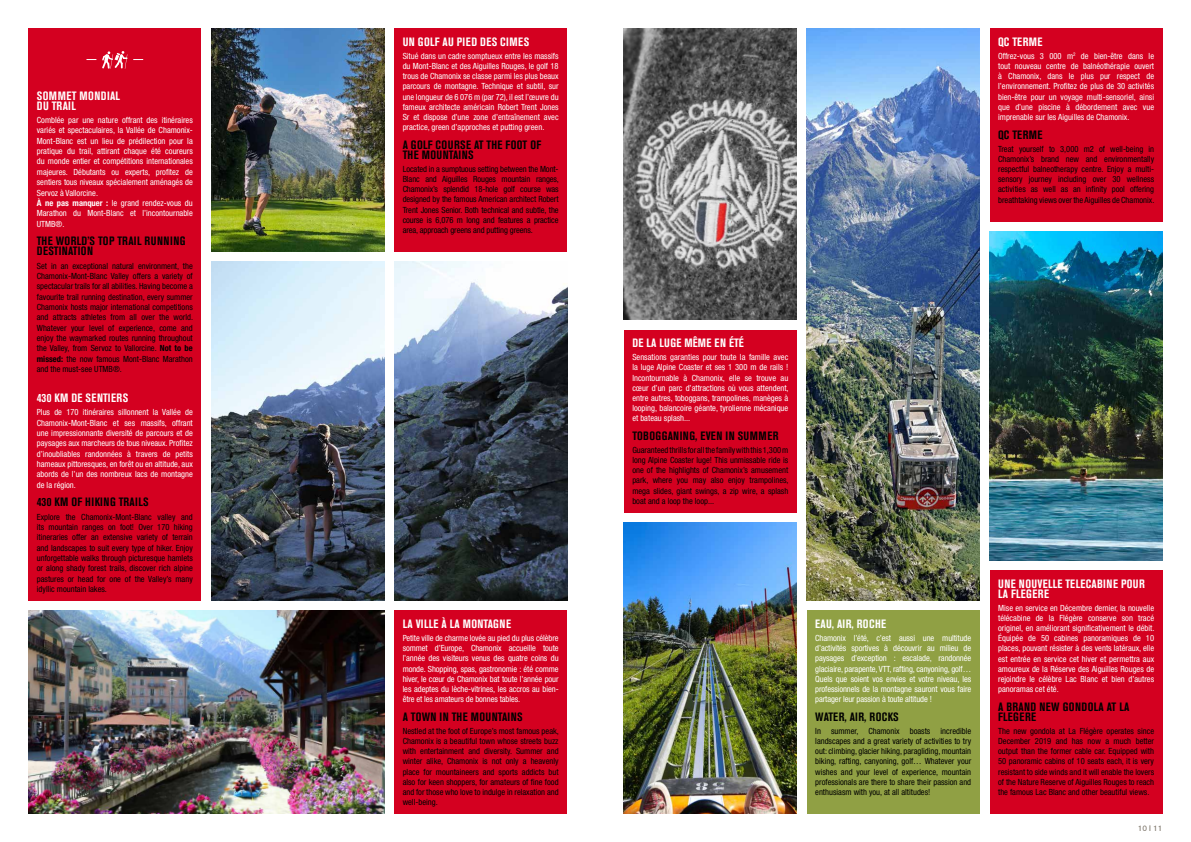
<style>
.page{position:relative;width:1191px;height:842px;background:#fff}
.page>*{position:absolute;margin:0;border:0;box-sizing:border-box;transform-origin:0 0}
.t1{font:700 condensed 12px/10px "Akzidenz Grotesk BE";letter-spacing:.035em;color:#000}
.t2{font:700 condensed 12px/10.2px "Akzidenz Grotesk BE";letter-spacing:.035em;color:#fff}
.t3{font:condensed 8.5px/10.2px "Helvetica Neue LT Std";color:#fff;text-align:justify}
.t4{font:condensed 8.5px/10.2px "Helvetica Neue LT Std";color:#000;text-align:justify}
.t5{font:8px "Akzidenz Grotesk BE";color:#756d61}
.s1{font-weight:700}
</style>
<div class="page">
<div style="left:394px;top:610px;width:173px;height:204px;background:#d40020"></div>
<div style="left:394px;top:28px;width:173px;height:224px;background:#d40020"></div>
<div style="left:28px;top:28px;width:173px;height:572px;background:#d40020"></div>
<hr style="left:86px;top:59px;width:57px;height:1px;background:#fff">
<svg style="left:96px;top:51px;width:37px;height:18px"></svg>
<img style="left:28px;top:610px;width:356px;height:204px">
<img style="left:211px;top:28px;width:173px;height:224px">
<img style="left:211px;top:262px;width:173px;height:338px">
<div style="left:624px;top:330px;width:173px;height:182px;background:#d40020"></div>
<div style="left:989px;top:28px;width:173px;height:193px;background:#d40020"></div>
<div style="left:989px;top:570px;width:173px;height:244px;background:#d40020"></div>
<div style="left:806px;top:610px;width:173px;height:204px;background:#90a044"></div>
<img style="left:624px;top:522px;width:173px;height:292px">
<img style="left:624px;top:28px;width:173px;height:292px">
<img style="left:806px;top:28px;width:173px;height:572px">
<img style="left:989px;top:231px;width:173px;height:329px">
<img style="left:394px;top:262px;width:173px;height:338px">
<h1 class="t2" style="left:37px;top:91px;width:85px">SOMMET MONDIAL<br>DU TRAIL</h1>
<p class="t3" style="left:37px;top:115px;width:157px;text-align:left">Comblée par une nature offrant des itinéraires variés et spectaculaires, la Vallée de Chamonix-Mont-Blanc est un lieu de prédilection pour la pratique du trail, attirant chaque été coureurs du monde entier et compétitions internationales majeures. Débutants ou experts, profitez de sentiers tous niveaux spécialement aménagés de Servoz à Vallorcine.<br><span class="s1">À ne pas manquer :</span> le grand rendez-vous du Marathon du Mont-Blanc et l’incontournable UTMB®.</p>
<h1 class="t1" style="left:37px;top:236px;width:150px">THE WORLD’S TOP TRAIL RUNNING<br>DESTINATION</h1>
<p class="t4" style="left:37px;top:260px;width:158px">Set in an exceptional natural environment, the Chamonix-Mont-Blanc Valley offers a variety of spectacular trails for all abilities. Having become a favourite trail running destination, every summer Chamonix hosts major international competitions and attracts athletes from all over the world.<br>Whatever your level of experience, come and enjoy the waymarked routes running throughout the Valley, from Servoz to Vallorcine. <span class="s1">Not to be missed:</span> the now famous Mont-Blanc Marathon and the must-see UTMB®.</p>
<h1 class="t2" style="left:37px;top:393px;width:93px">430 KM DE SENTIERS</h1>
<p class="t3" style="left:37px;top:407px;width:157px">Plus de 170 itinéraires sillonnent la Vallée de Chamonix-Mont-Blanc et ses massifs, offrant une impressionnante diversité de parcours et de paysages aux marcheurs de tous niveaux. Profitez d’inoubliables randonnées à travers de petits hameaux pittoresques, en forêt ou en altitude, aux abords de l’un des nombreux lacs de montagne de la région.</p>
<h1 class="t1" style="left:37px;top:497px;width:113px">430 KM OF HIKING TRAILS</h1>
<p class="t4" style="left:37px;top:511px;width:157px">Explore the Chamonix-Mont-Blanc valley and its mountain ranges on foot! Over 170 hiking itineraries offer an extensive variety of terrain and landscapes to suit every type of hiker. Enjoy unforgettable walks through picturesque hamlets or along shady forest trails, discover rich alpine pastures or head for one of the Valley’s many idyllic mountain lakes.</p>
<h1 class="t2" style="left:403px;top:37px;width:128px">UN GOLF AU PIED DES CIMES</h1>
<p class="t3" style="left:403px;top:51px;width:157px">Situé dans un cadre somptueux entre les massifs du Mont-Blanc et des Aiguilles Rouges, le golf 18 trous de Chamonix se classe parmi les plus beaux parcours de montagne. Technique et subtil, sur une longueur de 6 076 m (par 72), il est l’œuvre du fameux architecte américain Robert Trent Jones Sr et dispose d’une zone d’entraînement avec practice, green d’approches et putting green.</p>
<h1 class="t1" style="left:403px;top:140px;width:140px">A GOLF COURSE AT THE FOOT OF<br>THE MOUNTAINS</h1>
<p class="t4" style="left:403px;top:164px;width:158px">Located in a sumptuous setting between the Mont-Blanc and Aiguilles Rouges mountain ranges, Chamonix’s splendid 18-hole golf course was designed by the famous American architect Robert Trent Jones Senior. Both technical and subtle, the course is 6,076 m long and features a practice area, approach greens and putting greens.</p>
<h1 class="t2" style="left:403px;top:619px;width:110px">LA VILLE À LA MONTAGNE</h1>
<p class="t3" style="left:403px;top:633px;width:157px">Petite ville de charme lovée au pied du plus célèbre sommet d’Europe, Chamonix accueille toute l’année des visiteurs venus des quatre coins du monde. Shopping, spas, gastronomie : été comme hiver, le cœur de Chamonix bat toute l’année pour les adeptes du lèche-vitrines, les accros au bien&shy;être et les amateurs de bonnes tables.</p>
<h1 class="t1" style="left:403px;top:712px;width:122px">A TOWN IN THE MOUNTAINS</h1>
<p class="t4" style="left:403px;top:725px;width:158px">Nestled at the foot of Europe’s most famous peak, Chamonix is a beautiful town whose streets buzz with entertainment and diversity. Summer and winter alike, Chamonix is not only a heavenly place for mountaineers and sports addicts but also for keen shoppers, for amateurs of fine food and for those who love to indulge in relaxation and well-being.</p>
<h1 class="t2" style="left:998px;top:37px;width:46px">QC TERME</h1>
<p class="t3" style="left:998px;top:51px;width:157px">Offrez-vous 3 000 m<sup>2</sup> de bien-être dans le tout nouveau centre de balnéothérapie ouvert à Chamonix, dans le plus pur respect de l’environnement. Profitez de plus de 30 activités bien-être pour un voyage multi-sensoriel, ainsi que d’une piscine à débordement avec vue imprenable sur les Aiguilles de Chamonix.</p>
<h1 class="t1" style="left:998px;top:130px;width:46px">QC TERME</h1>
<p class="t4" style="left:998px;top:143px;width:158px">Treat yourself to 3,000 m2 of well-being in Chamonix’s brand new and environmentally respectful balneotherapy centre. Enjoy a multi&shy;sensory journey including over 30 wellness activities as well as an infinity pool offering breathtaking views over the Aiguilles de Chamonix.</p>
<h1 class="t2" style="left:632px;top:338px;width:113px">DE LA LUGE MÊME EN ÉTÉ</h1>
<p class="t3" style="left:632px;top:352px;width:158px">Sensations garanties pour toute la famille avec la luge Alpine Coaster et ses 1 300 m de rails !<br>Incontournable à Chamonix, elle se trouve au cœur d’un parc d’attractions où vous attendent, entre autres, toboggans, trampolines, manèges à looping, balancoire géante, tyrolienne mécanique et bateau splash...</p>
<h1 class="t1" style="left:632px;top:431px;width:148px">TOBOGGANING, EVEN IN SUMMER</h1>
<p class="t4" style="left:632px;top:445px;width:158px">Guaranteed thrills for all the family with this 1,300 m long Alpine Coaster luge! This unmissable ride is one of the highlights of Chamonix’s amusement park, where you may also enjoy trampolines, mega slides, giant swings, a zip wire, a splash boat and a loop the loop...</p>
<h1 class="t2" style="left:815px;top:619px;width:73px">EAU, AIR, ROCHE</h1>
<p class="t3" style="left:815px;top:633px;width:157px">Chamonix l’été, c’est aussi une multitude d’activités sportives à découvrir au milieu de paysages d’exception : escalade, randonnée glaciaire, parapente, VTT, rafting, canyoning, golf… Quels que soient vos envies et votre niveau, les professionnels de la montagne sauront vous faire partager leur passion à toute altitude !</p>
<h1 class="t1" style="left:815px;top:712px;width:85px">WATER, AIR, ROCKS</h1>
<p class="t4" style="left:815px;top:725px;width:157px">In summer, Chamonix boasts incredible landscapes and a great variety of activities to try out: climbing, glacier hiking, paragliding, mountain biking, rafting, canyoning, golf… Whatever your wishes and your level of experience, mountain professionals are there to share their passion and enthusiasm with you, at all altitudes!</p>
<h1 class="t2" style="left:998px;top:578px;width:148px">UNE NOUVELLE TELECABINE POUR<br>LA FLEGERE</h1>
<p class="t3" style="left:998px;top:602px;width:158px">Mise en service en Décembre dernier, la nouvelle télécabine de la Flégère conserve son tracé originel, en améliorant significativement le débit.<br>Équipée de 50 cabines panoramiques de 10 places, pouvant résister à des vents latéraux, elle est entrée en service cet hiver et permettra aux amoureux de la Réserve des Aiguilles Rouges de rejoindre le célèbre Lac Blanc et bien d’autres panoramas cet été.</p>
<h1 class="t1" style="left:998px;top:702px;width:133px">A BRAND NEW GONDOLA AT LA<br>FLEGERE</h1>
<p class="t4" style="left:998px;top:725px;width:157px">The new gondola at La Flégère operates since December 2019 and has now a much better output than the former cable car. Equipped with 50 panoramic cabins of 10 seats each, it is very resistant to side winds and it will enable the lovers of the Nature Reserve of Aiguilles Rouges to reach the famous Lac Blanc and other beautiful views.</p>
<p class="t5" style="left:1137px;top:823px;width:26px">10 I 11</p>
</div>
